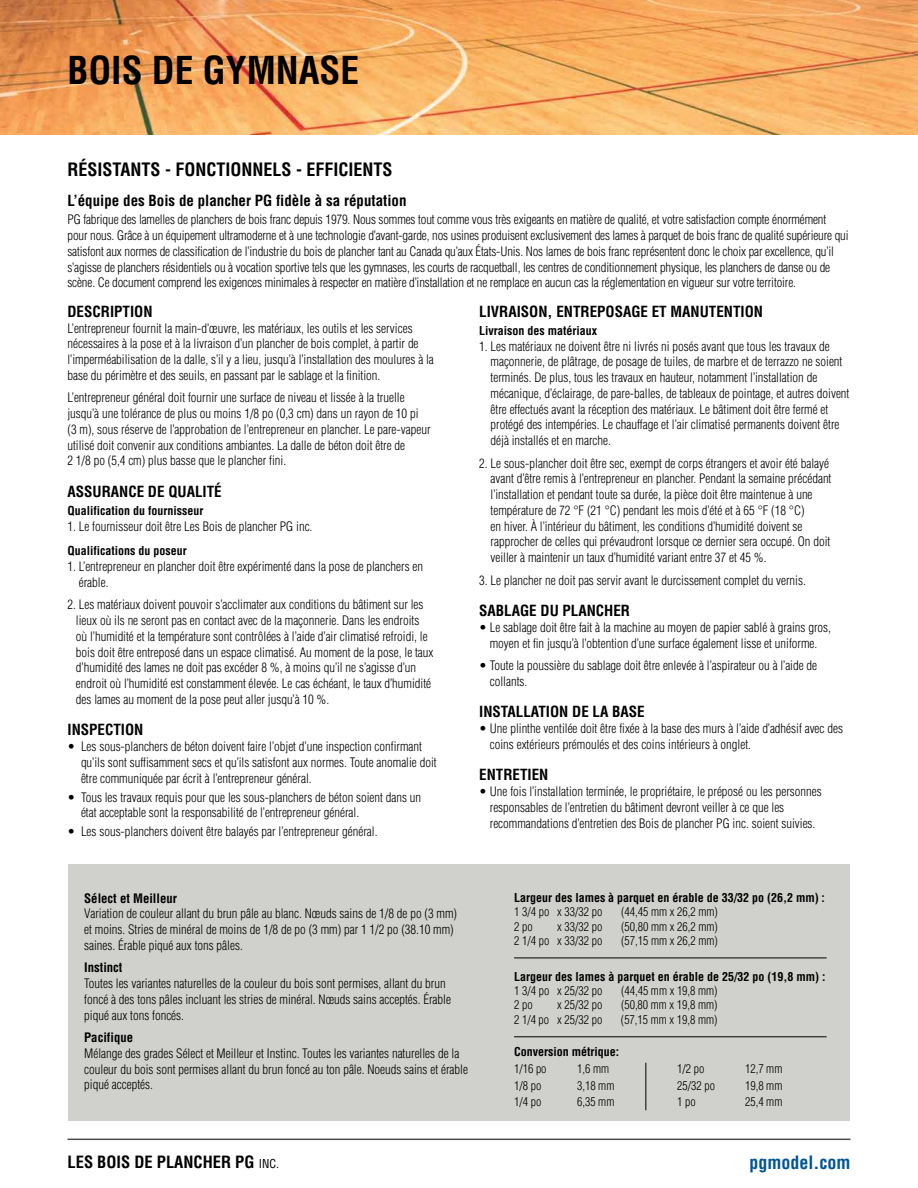
<style>
.page{position:relative;width:918px;height:1188px;background:#fff}
.page>*{position:absolute;margin:0;border:0;box-sizing:border-box;transform-origin:0 0}
.t1{font:700 condensed 37.5px "Helvetica";color:#000}
.t2{font:700 condensed 18px "Helvetica";color:#000}
.t3{font:700 condensed 18px "Helvetica";color:#005496}
.t4{font:700 condensed 16.5px "Helvetica";color:#000}
.t5{font:700 condensed 15px "Helvetica";color:#000}
.t6{font:300 condensed 12.75px/15.8px "Helvetica";color:#000}
.t7{font:700 condensed 12.75px "Helvetica";color:#000}
.t8{font:300 condensed 12px "Helvetica";color:#000}
.t9{font:700 condensed 12px "Helvetica";color:#000}
.s1{font-weight:400;font-size:12px}
</style>
<div class="page">
<hr style="left:68px;top:1139px;width:782px;height:1px;background:#4d4d4f">
<div style="left:68px;top:864px;width:782px;height:256px;background:#d0d1cd"></div>
<img style="left:0;top:0;width:918px;height:135px">
<hr style="left:646px;top:1063px;width:1px;height:47px;background:#000">
<hr style="left:514px;top:1037px;width:313px;height:1px;background:#000">
<hr style="left:514px;top:958px;width:313px;height:1px;background:#000">
<h1 class="t1" style="left:68px;top:47px;width:293px">BOIS DE GYMNASE</h1>
<h2 class="t2" style="left:68px;top:158px;width:327px">RÉSISTANTS - FONCTIONNELS - EFFICIENTS</h2>
<p class="t5" style="left:68px;top:191px;width:341px">L’équipe des Bois de plancher PG fidèle à sa réputation</p>
<p class="t6" style="left:68px;top:212px;width:783px">PG fabrique des lamelles de planchers de bois franc depuis 1979. Nous sommes tout comme vous très exigeants en matière de qualité, et votre satisfaction compte énormément pour nous. Grâce à un équipement ultramoderne et à une technologie d’avant-garde, nos usines produisent exclusivement des lames à parquet de bois franc de qualité supérieure qui satisfont aux normes de classification de l’industrie du bois de plancher tant au Canada qu’aux États-Unis. Nos lames de bois franc représentent donc le choix par excellence, qu’il s’agisse de planchers résidentiels ou à vocation sportive tels que les gymnases, les courts de racquetball, les centres de conditionnement physique, les planchers de danse ou de scène. Ce document comprend les exigences minimales à respecter en matière d’installation et ne remplace en aucun cas la réglementation en vigueur sur votre territoire.</p>
<p class="t5" style="left:68px;top:302px;width:87px">DESCRIPTION</p>
<p class="t6" style="left:68px;top:320px;width:368px">L’entrepreneur fournit la main-d’œuvre, les matériaux, les outils et les services nécessaires à la pose et à la livraison d’un plancher de bois complet, à partir de l’imperméabilisation de la dalle, s’il y a lieu, jusqu’à l’installation des moulures à la base du périmètre et des seuils, en passant par le sablage et la finition.</p>
<p class="t6" style="left:68px;top:390px;width:365px">L’entrepreneur général doit fournir une surface de niveau et lissée à la truelle jusqu’à une tolérance de plus ou moins 1/8 po (0,3 cm) dans un rayon de 10 pi (3 m), sous réserve de l’approbation de l’entrepreneur en plancher. Le pare-vapeur utilisé doit convenir aux conditions ambiantes. La dalle de béton doit être de<br>2 1/8 po (5,4 cm) plus basse que le plancher fini.</p>
<p class="t5" style="left:68px;top:482px;width:156px">ASSURANCE DE QUALITÉ</p>
<p class="t9" style="left:68px;top:503px;width:137px">Qualification du fournisseur</p>
<p class="t6" style="left:68px;top:518px;width:246px">1. Le fournisseur doit être Les Bois de plancher PG inc.</p>
<p class="t9" style="left:68px;top:543px;width:121px">Qualifications du poseur</p>
<p class="t6" style="left:79px;top:559px;width:346px;text-indent:-11px">1. L’entrepreneur en plancher doit être expérimenté dans la pose de planchers en érable.</p>
<p class="t6" style="left:76px;top:597px;width:359px;text-indent:-8px">2. Les matériaux doivent pouvoir s’acclimater aux conditions du bâtiment sur les lieux où ils ne seront pas en contact avec de la maçonnerie. Dans les endroits où l’humidité et la température sont contrôlées à l’aide d’air climatisé refroidi, le bois doit être entreposé dans un espace climatisé. Au moment de la pose, le taux d’humidité des lames ne doit pas excéder 8 %, à moins qu’il ne s’agisse d’un endroit où l’humidité est constamment élevée. Le cas échéant, le taux d’humidité des lames au moment de la pose peut aller jusqu’à 10 %.</p>
<p class="t5" style="left:68px;top:721px;width:77px">INSPECTION</p>
<p class="t6" style="left:81px;top:739px;width:357px;text-indent:-14px">• Les sous-planchers de béton doivent faire l’objet d’une inspection confirmant qu’ils sont suffisamment secs et qu’ils satisfont aux normes. Toute anomalie doit être communiquée par écrit à l’entrepreneur général.</p>
<p class="t6" style="left:81px;top:789px;width:342px;text-indent:-14px">• Tous les travaux requis pour que les sous-planchers de béton soient dans un état acceptable sont la responsabilité de l’entrepreneur général.</p>
<p class="t6" style="left:68px;top:824px;width:312px">• Les sous-planchers doivent être balayés par l’entrepreneur général.</p>
<p class="t5" style="left:479px;top:302px;width:285px">LIVRAISON, ENTREPOSAGE ET MANUTENTION</p>
<p class="t9" style="left:479px;top:323px;width:119px">Livraison des matériaux</p>
<p class="t6" style="left:491px;top:338px;width:360px;text-indent:-11px">1. Les matériaux ne doivent être ni livrés ni posés avant que tous les travaux de maçonnerie, de plâtrage, de posage de tuiles, de marbre et de terrazzo ne soient terminés. De plus, tous les travaux en hauteur, notamment l’installation de mécanique, d’éclairage, de pare-balles, de tableaux de pointage, et autres doivent être effectués avant la réception des matériaux. Le bâtiment doit être fermé et protégé des intempéries. Le chauffage et l’air climatisé permanents doivent être déjà installés et en marche.</p>
<p class="t6" style="left:491px;top:455px;width:342px;text-indent:-11px">2. Le sous-plancher doit être sec, exempt de corps étrangers et avoir été balayé avant d’être remis à l’entrepreneur en plancher. Pendant la semaine précédant l’installation et pendant toute sa durée, la pièce doit être maintenue à une température de 72 °F (21 °C) pendant les mois d’été et à 65 °F (18 °C)<br>en hiver. À l’intérieur du bâtiment, les conditions d’humidité doivent se rapprocher de celles qui prévaudront lorsque ce dernier sera occupé. On doit veiller à maintenir un taux d’humidité variant entre 37 et 45 %.</p>
<p class="t6" style="left:479px;top:572px;width:328px">3. Le plancher ne doit pas servir avant le durcissement complet du vernis.</p>
<p class="t5" style="left:479px;top:601px;width:152px">SABLAGE DU PLANCHER</p>
<p class="t6" style="left:479px;top:619px;width:353px;text-align:center">• Le sablage doit être fait à la machine au moyen de papier sablé à grains gros, moyen et fin jusqu’à l’obtention d’une surface également lisse et uniforme.</p>
<p class="t6" style="left:490px;top:658px;width:329px;text-indent:-11px">• Toute la poussière du sablage doit être enlevée à l’aspirateur ou à l’aide de collants.</p>
<p class="t5" style="left:479px;top:703px;width:167px">INSTALLATION DE LA BASE</p>
<p class="t6" style="left:490px;top:721px;width:355px;text-indent:-11px">• Une plinthe ventilée doit être fixée à la base des murs à l’aide d’adhésif avec des coins extérieurs prémoulés et des coins intérieurs à onglet.</p>
<p class="t5" style="left:479px;top:766px;width:71px">ENTRETIEN</p>
<p class="t6" style="left:490px;top:784px;width:333px;text-indent:-11px">• Une fois l’installation terminée, le propriétaire, le préposé ou les personnes responsables de l’entretien du bâtiment devront veiller à ce que les recommandations d’entretien des Bois de plancher PG inc. soient suivies.</p>
<p class="t7" style="left:84px;top:890px;width:94px">Sélect et Meilleur</p>
<p class="t6" style="left:84px;top:906px;width:374px">Variation de couleur allant du brun pâle au blanc. Nœuds sains de 1/8 de po (3 mm) et moins. Stries de minéral de moins de 1/8 de po (3 mm) par 1 1/2 po (38.10 mm) saines. Érable piqué aux tons pâles.</p>
<p class="t7" style="left:84px;top:960px;width:40px">Instinct</p>
<p class="t6" style="left:84px;top:975px;width:368px">Toutes les variantes naturelles de la couleur du bois sont permises, allant du brun foncé à des tons pâles incluant les stries de minéral. Nœuds sains acceptés. Érable piqué aux tons foncés.</p>
<p class="t7" style="left:84px;top:1029px;width:50px">Pacifique</p>
<p class="t6" style="left:84px;top:1045px;width:385px">Mélange des grades Sélect et Meilleur et Instinc. Toutes les variantes naturelles de la couleur du bois sont permises allant du brun foncé au ton pâle. Noeuds sains et érable piqué acceptés.</p>
<p class="t9" style="left:514px;top:890px;width:312px">Largeur des lames à parquet en érable de 33/32 po (26,2 mm) :</p>
<p class="t8" style="left:514px;top:905px;width:90px">1 3/4 po x 33/32 po</p>
<p class="t8" style="left:621px;top:905px;width:98px">(44,45 mm x 26,2 mm)</p>
<p class="t8" style="left:514px;top:919px;width:20px">2 po</p>
<p class="t8" style="left:557px;top:919px;width:47px">x 33/32 po</p>
<p class="t8" style="left:621px;top:919px;width:98px">(50,80 mm x 26,2 mm)</p>
<p class="t8" style="left:514px;top:933px;width:90px">2 1/4 po x 33/32 po</p>
<p class="t8" style="left:621px;top:933px;width:98px">(57,15 mm x 26,2 mm)</p>
<p class="t9" style="left:514px;top:969px;width:313px">Largeur des lames à parquet en érable de 25/32 po (19,8 mm) :</p>
<p class="t8" style="left:514px;top:983px;width:90px">1 3/4 po x 25/32 po</p>
<p class="t8" style="left:621px;top:983px;width:98px">(44,45 mm x 19,8 mm)</p>
<p class="t8" style="left:514px;top:998px;width:20px">2 po</p>
<p class="t8" style="left:557px;top:998px;width:47px">x 25/32 po</p>
<p class="t8" style="left:621px;top:998px;width:98px">(50,80 mm x 19,8 mm)</p>
<p class="t8" style="left:514px;top:1012px;width:90px">2 1/4 po x 25/32 po</p>
<p class="t8" style="left:621px;top:1012px;width:98px">(57,15 mm x 19,8 mm)</p>
<p class="t9" style="left:514px;top:1045px;width:106px">Conversion métrique:</p>
<p class="t8" style="left:514px;top:1061px;width:34px">1/16 po</p>
<p class="t8" style="left:577px;top:1061px;width:33px">1,6 mm</p>
<p class="t8" style="left:677px;top:1061px;width:29px">1/2 po</p>
<p class="t8" style="left:745px;top:1061px;width:39px">12,7 mm</p>
<p class="t8" style="left:514px;top:1078px;width:29px">1/8 po</p>
<p class="t8" style="left:577px;top:1078px;width:39px">3,18 mm</p>
<p class="t8" style="left:677px;top:1078px;width:39px">25/32 po</p>
<p class="t8" style="left:745px;top:1078px;width:39px">19,8 mm</p>
<p class="t8" style="left:514px;top:1094px;width:29px">1/4 po</p>
<p class="t8" style="left:577px;top:1094px;width:39px">6,35 mm</p>
<p class="t8" style="left:677px;top:1094px;width:20px">1 po</p>
<p class="t8" style="left:745px;top:1094px;width:39px">25,4 mm</p>
<p class="t4" style="left:68px;top:1151px;width:213px">LES BOIS DE PLANCHER PG <span class="s1">INC.</span></p>
<h2 class="t3" style="left:750px;top:1151px;width:102px">pgmodel.com</h2>
</div>
